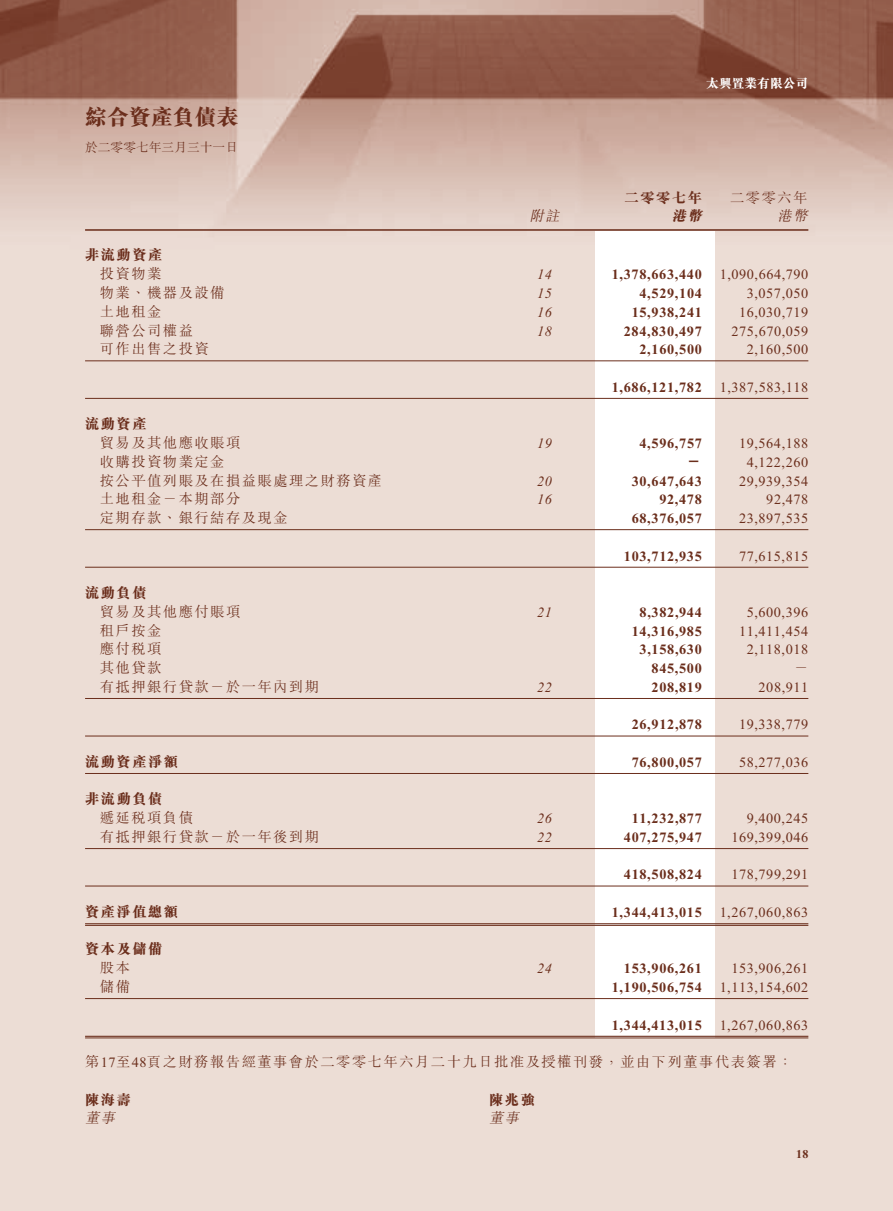
<style>
.page{position:relative;width:893px;height:1211px;background:#fff}
.page>*{position:absolute;margin:0;border:0;box-sizing:border-box;transform-origin:0 0}
.t1{font:800 21.75px "M Sung";letter-spacing:.01em;color:#6b2e1c}
.t2{font:700 14.25px "Times";letter-spacing:.05em;color:#6b2e1c}
.t3{font:300 14.25px "M Sung";letter-spacing:.105em;color:#6b2e1c}
.t4{font:14.25px "Times";letter-spacing:.035em;color:#6b2e1c}
.t5{font:800 14.25px "M Sung";letter-spacing:.105em;color:#6b2e1c}
.t6{font:italic 14.25px "Times";letter-spacing:.035em;color:#6b2e1c}
.t7{font:italic 300 14.25px "M Sung";color:#6b2e1c}
.t8{font:italic 800 14.25px "M Sung";color:#6b2e1c}
.t9{font:800 14.25px "M Hei";color:#6b2e1c}
.t10{font:300 12.75px "M Sung";color:#6b2e1c}
.t11{font:800 12.75px "M Sung";color:#fff}
.t12{font:700 12px "Times";color:#6b2e1c}
.s1{font-weight:400}
.s2{font-family:"Times";font-weight:400}
</style>
<div class="page">
<img style="left:0;top:0;width:892px;height:1210px">
<div style="left:595px;top:231px;width:119px;height:806px;background:#fff"></div>
<hr style="left:85px;top:229px;width:723px;height:2px;background:#6b2e1c">
<hr style="left:85px;top:360px;width:723px;height:1px;background:#6b2e1c">
<hr style="left:85px;top:398px;width:723px;height:1px;background:#6b2e1c">
<hr style="left:85px;top:529px;width:723px;height:1px;background:#6b2e1c">
<hr style="left:85px;top:567px;width:723px;height:1px;background:#6b2e1c">
<hr style="left:85px;top:698px;width:723px;height:1px;background:#6b2e1c">
<hr style="left:85px;top:735px;width:723px;height:1px;background:#6b2e1c">
<hr style="left:85px;top:773px;width:723px;height:1px;background:#6b2e1c">
<hr style="left:85px;top:848px;width:723px;height:1px;background:#6b2e1c">
<hr style="left:85px;top:885px;width:723px;height:1px;background:#6b2e1c">
<hr style="left:85px;top:923px;width:723px;height:1px;background:#6b2e1c">
<hr style="left:85px;top:925px;width:723px;height:1px;background:#6b2e1c">
<hr style="left:85px;top:998px;width:723px;height:1px;background:#6b2e1c">
<hr style="left:85px;top:1035px;width:723px;height:1px;background:#6b2e1c">
<hr style="left:85px;top:1037px;width:723px;height:1px;background:#6b2e1c">
<h1 class="t1" style="left:85px;top:108px;width:155px">綜合資產負債表</h1>
<p class="t10" style="left:85px;top:142px;width:154px">於二零零七年三月三十一日</p>
<p class="t11" style="left:706px;top:78px;width:104px">太興置業有限公司</p>
<p class="t5" style="left:624px;top:192px;width:79px">二零零七年</p>
<p class="t3" style="left:730px;top:192px;width:79px">二零零六年</p>
<p class="t7" style="left:529px;top:211px;width:34px">附註</p>
<p class="t8" style="left:672px;top:211px;width:34px">港幣</p>
<p class="t7" style="left:777px;top:211px;width:32px">港幣</p>
<p class="t5" style="left:85px;top:250px;width:79px">非流動資產</p>
<p class="t3" style="left:100px;top:268px;width:63px">投資物業</p>
<p class="t6" style="left:537px;top:269px;width:16px">14</p>
<p class="t2" style="left:611px;top:270px;width:198px">1,378,663,440 <span class="s1">1,090,664,790</span></p>
<p class="t3" style="left:100px;top:287px;width:126px">物業、機器及設備</p>
<p class="t6" style="left:537px;top:288px;width:16px">15</p>
<p class="t2" style="left:639px;top:288px;width:64px">4,529,104</p>
<p class="t4" style="left:746px;top:288px;width:63px">3,057,050</p>
<p class="t3" style="left:100px;top:306px;width:63px">土地租金</p>
<p class="t6" style="left:537px;top:307px;width:16px">16</p>
<p class="t2" style="left:631px;top:307px;width:72px">15,938,241</p>
<p class="t4" style="left:739px;top:307px;width:71px">16,030,719</p>
<p class="t3" style="left:100px;top:325px;width:95px">聯營公司權益</p>
<p class="t6" style="left:537px;top:326px;width:16px">18</p>
<p class="t2" style="left:624px;top:326px;width:80px">284,830,497</p>
<p class="t4" style="left:731px;top:326px;width:78px">275,670,059</p>
<p class="t3" style="left:100px;top:343px;width:110px">可作出售之投資</p>
<p class="t2" style="left:639px;top:345px;width:64px">2,160,500</p>
<p class="t4" style="left:746px;top:344px;width:63px">2,160,500</p>
<p class="t2" style="left:611px;top:382px;width:198px">1,686,121,782 <span class="s1">1,387,583,118</span></p>
<p class="t5" style="left:85px;top:418px;width:63px">流動資產</p>
<p class="t3" style="left:100px;top:437px;width:142px">貿易及其他應收賬項</p>
<p class="t6" style="left:537px;top:438px;width:16px">19</p>
<p class="t2" style="left:639px;top:438px;width:64px">4,596,757</p>
<p class="t4" style="left:739px;top:438px;width:71px">19,564,188</p>
<p class="t3" style="left:100px;top:456px;width:126px">收購投資物業定金</p>
<p class="t9" style="left:686px;top:456px;width:16px">－</p>
<p class="t4" style="left:746px;top:457px;width:63px">4,122,260</p>
<p class="t3" style="left:100px;top:475px;width:284px">按公平值列賬及在損益賬處理之財務資產</p>
<p class="t6" style="left:537px;top:475px;width:16px">20</p>
<p class="t2" style="left:631px;top:476px;width:72px">30,647,643</p>
<p class="t4" style="left:739px;top:475px;width:71px">29,939,354</p>
<p class="t3" style="left:100px;top:493px;width:142px">土地租金－本期部分</p>
<p class="t6" style="left:537px;top:494px;width:16px">16</p>
<p class="t2" style="left:659px;top:495px;width:44px">92,478</p>
<p class="t4" style="left:766px;top:494px;width:43px">92,478</p>
<p class="t3" style="left:100px;top:512px;width:189px">定期存款、銀行結存及現金</p>
<p class="t2" style="left:631px;top:513px;width:72px">68,376,057</p>
<p class="t4" style="left:739px;top:513px;width:71px">23,897,535</p>
<p class="t2" style="left:624px;top:551px;width:79px">103,712,935</p>
<p class="t4" style="left:739px;top:551px;width:71px">77,615,815</p>
<p class="t5" style="left:85px;top:587px;width:63px">流動負債</p>
<p class="t3" style="left:100px;top:606px;width:142px">貿易及其他應付賬項</p>
<p class="t6" style="left:537px;top:607px;width:16px">21</p>
<p class="t2" style="left:639px;top:607px;width:64px">8,382,944</p>
<p class="t4" style="left:746px;top:607px;width:63px">5,600,396</p>
<p class="t3" style="left:100px;top:625px;width:63px">租戶按金</p>
<p class="t2" style="left:631px;top:626px;width:72px">14,316,985</p>
<p class="t4" style="left:739px;top:625px;width:71px">11,411,454</p>
<p class="t3" style="left:100px;top:643px;width:63px">應付稅項</p>
<p class="t2" style="left:639px;top:645px;width:64px">3,158,630</p>
<p class="t4" style="left:746px;top:644px;width:63px">2,118,018</p>
<p class="t3" style="left:100px;top:662px;width:63px">其他貸款</p>
<p class="t2" style="left:651px;top:663px;width:52px">845,500</p>
<p class="t3" style="left:794px;top:662px;width:16px">－</p>
<p class="t3" style="left:100px;top:681px;width:221px">有抵押銀行貸款－於一年內到期</p>
<p class="t6" style="left:537px;top:682px;width:16px">22</p>
<p class="t2" style="left:651px;top:682px;width:52px">208,819</p>
<p class="t4" style="left:758px;top:682px;width:51px">208,911</p>
<p class="t2" style="left:631px;top:720px;width:72px">26,912,878</p>
<p class="t4" style="left:739px;top:719px;width:71px">19,338,779</p>
<p class="t5" style="left:85px;top:756px;width:95px">流動資產淨額</p>
<p class="t2" style="left:631px;top:757px;width:72px">76,800,057</p>
<p class="t4" style="left:739px;top:757px;width:71px">58,277,036</p>
<p class="t5" style="left:85px;top:793px;width:79px">非流動負債</p>
<p class="t3" style="left:100px;top:812px;width:95px">遞延稅項負債</p>
<p class="t6" style="left:537px;top:813px;width:16px">26</p>
<p class="t2" style="left:631px;top:813px;width:72px">11,232,877</p>
<p class="t4" style="left:746px;top:813px;width:63px">9,400,245</p>
<p class="t3" style="left:100px;top:831px;width:221px">有抵押銀行貸款－於一年後到期</p>
<p class="t6" style="left:537px;top:832px;width:16px">22</p>
<p class="t2" style="left:624px;top:832px;width:79px">407,275,947</p>
<p class="t4" style="left:731px;top:832px;width:78px">169,399,046</p>
<p class="t2" style="left:624px;top:870px;width:79px">418,508,824</p>
<p class="t4" style="left:731px;top:869px;width:78px">178,799,291</p>
<p class="t5" style="left:85px;top:906px;width:95px">資產淨值總額</p>
<p class="t2" style="left:611px;top:907px;width:198px">1,344,413,015 <span class="s1">1,267,060,863</span></p>
<p class="t5" style="left:85px;top:943px;width:79px">資本及儲備</p>
<p class="t3" style="left:100px;top:962px;width:32px">股本</p>
<p class="t6" style="left:537px;top:963px;width:16px">24</p>
<p class="t2" style="left:624px;top:963px;width:79px">153,906,261</p>
<p class="t4" style="left:731px;top:963px;width:78px">153,906,261</p>
<p class="t3" style="left:100px;top:981px;width:32px">儲備</p>
<p class="t2" style="left:611px;top:982px;width:198px">1,190,506,754 <span class="s1">1,113,154,602</span></p>
<p class="t2" style="left:611px;top:1020px;width:198px">1,344,413,015 <span class="s1">1,267,060,863</span></p>
<p class="t3" style="left:85px;top:1056px;width:708px">第<span class="s2">17</span>至<span class="s2">48</span>頁之財務報告經董事會於二零零七年六月二十九日批准及授權刊發，並由下列董事代表簽署：</p>
<p class="t5" style="left:85px;top:1093px;width:47px">陳海壽</p>
<p class="t5" style="left:489px;top:1093px;width:47px">陳兆強</p>
<p class="t7" style="left:85px;top:1112px;width:34px">董事</p>
<p class="t7" style="left:489px;top:1112px;width:34px">董事</p>
<p class="t12" style="left:796px;top:1150px;width:14px">18</p>
</div>
